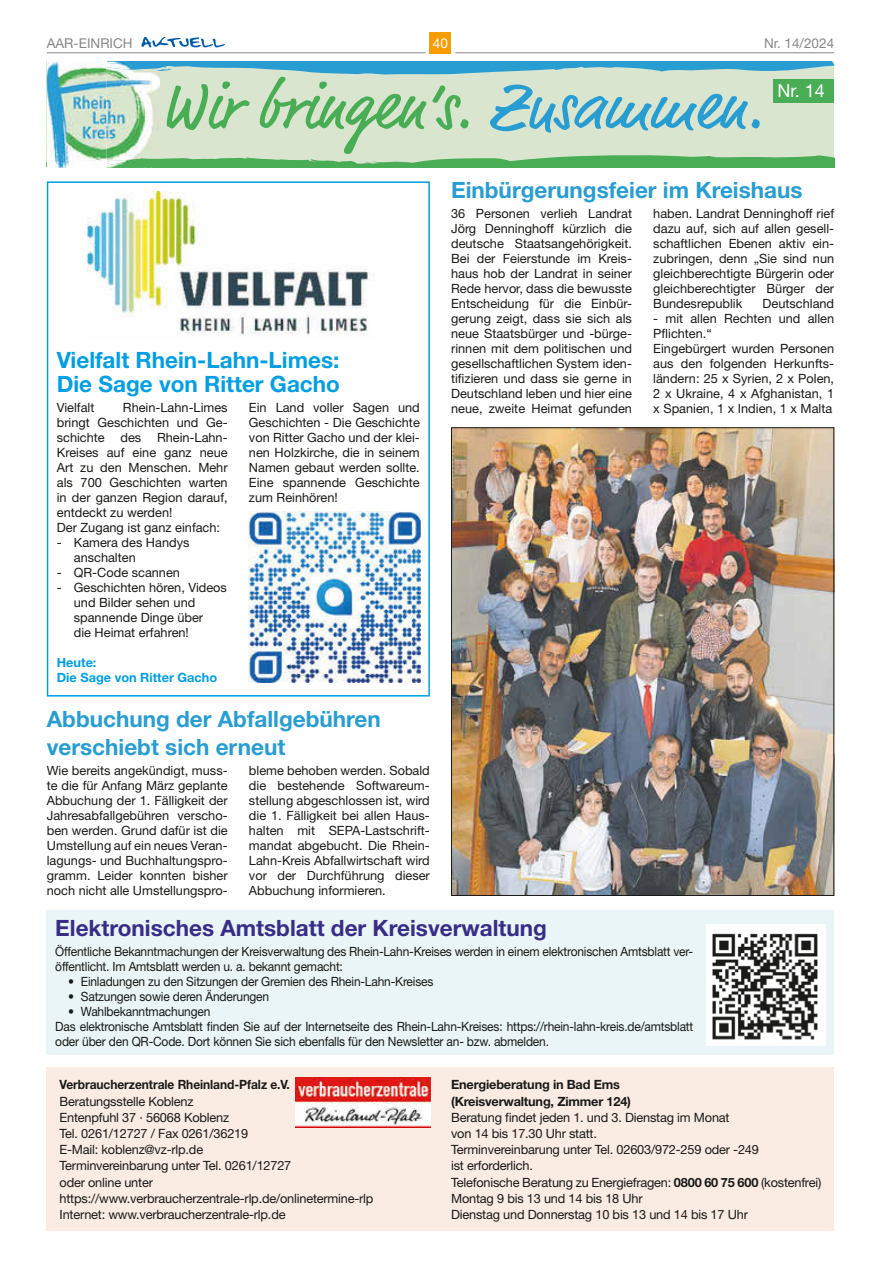
<style>
.page{position:relative;width:881px;height:1263px;background:#fff}
.page>*{position:absolute;margin:0;border:0;box-sizing:border-box;transform-origin:0 0}
.t1{font:66px "Market";color:#49ad56}
.t2{font:700 22.5px/28.2px "Helvetica Neue LT";color:#289dd2}
.t3{font:700 22.5px/24px "Helvetica Neue LT";color:#009ee3}
.t4{font:700 22.5px "Helvetica Neue LT";color:#382c87}
.t5{font:18px "Helvetica Neue LT";color:#fff}
.t6{font:13.5px "Helvetica Neue LT";color:#868786}
.t7{font:13.5px "Helvetica Neue LT";color:#fff}
.t8{font:12.75px/15px "Helvetica Neue LT";letter-spacing:-.015em;color:#1a1a18}
.t9{font:12.75px/15px "Helvetica Neue LT";letter-spacing:-.015em;color:#1a1a18;scale:.94 1}
.t10{font:700 12.75px/16.2px "Helvetica Neue LT";letter-spacing:-.015em;color:#1a1a18}
.t11{font:700 12.75px "Helvetica Neue LT";letter-spacing:-.015em;color:#1a1a18;scale:.94 1}
.t12{font:700 12.75px/15px "Helvetica Neue LT";color:#009ee3}
.s1{color:#289dd2}
.s2{font-weight:700}
</style>
<div class="page">
<div style="left:429px;top:32px;width:22px;height:21px;background:#f59c00"></div>
<hr style="left:47px;top:52px;width:378px;height:1px;background:#868786">
<hr style="left:455px;top:52px;width:378px;height:1px;background:#868786">
<svg style="left:141px;top:37px;width:84px;height:10px"></svg>
<div style="left:47px;top:62px;width:786px;height:106px;background:#d9e5ce"></div>
<div style="left:773px;top:79px;width:60px;height:23px;background:#49ad56"></div>
<img style="left:152px;top:75px;width:8px;height:52px">
<svg style="left:152px;top:155px;width:681px;height:13px"></svg>
<svg style="left:152px;top:62px;width:681px;height:13px"></svg>
<img style="left:154px;top:62px;width:6px;height:7px">
<img style="left:47px;top:62px;width:59px;height:96px">
<img style="left:106px;top:71px;width:46px;height:87px">
<img style="left:47px;top:158px;width:105px;height:10px">
<img style="left:106px;top:163px;width:44px;height:5px">
<img style="left:106px;top:69px;width:48px;height:2px">
<img style="left:106px;top:62px;width:48px;height:7px">
<div style="left:47px;top:910px;width:786px;height:144px;background:#e9f5f6"></div>
<div style="left:705px;top:925px;width:120px;height:121px;background:#fff"></div>
<img style="left:712px;top:933px;width:106px;height:107px">
<div style="left:47px;top:1067px;width:786px;height:164px;background:#faebe3"></div>
<img style="left:296px;top:1078px;width:134px;height:50px">
<img style="left:88px;top:191px;width:284px;height:144px">
<img style="left:249px;top:511px;width:171px;height:171px">
<div style="left:47px;top:181px;width:382px;height:515px;border:2px solid #009ee3"></div>
<img style="left:453px;top:429px;width:378px;height:465px">
<p class="t6" style="left:47px;top:35px;width:87px">AAR-EINRICH</p>
<p class="t7" style="left:433px;top:35px;width:17px">40</p>
<p class="t6" style="left:763px;top:35px;width:72px">Nr. 14/2024</p>
<h3 class="t5" style="left:777px;top:80px;width:49px">Nr. 14</h3>
<h1 class="t1" style="left:160px;top:67px;width:605px">Wir bringen’s. <span class="s1">Zusammen.</span></h1>
<h2 class="t3" style="left:57px;top:348px;width:284px">Vielfalt Rhein-Lahn-Limes:<br>Die Sage von Ritter Gacho</h2>
<p class="t8" style="left:57px;top:399px;width:39px">Vielfalt</p>
<p class="t8" style="left:249px;top:399px;width:172px;text-align:justify">Ein Land voller Sagen und Geschichten - Die Geschichte von Ritter Gacho und der klei&shy;nen Holzkirche, die in seinem Namen gebaut werden sollte.<br>Eine spannende Geschichte zum Reinhören!</p>
<p class="t8" style="left:57px;top:399px;width:172px;text-indent:66px">Rhein-Lahn-Limes bringt Geschichten und Ge&shy;schichte des Rhein-Lahn-<br>Kreises auf eine ganz neue<br>Art zu den Menschen. Mehr als 700 Geschichten warten in der ganzen Region darauf, entdeckt zu werden!<br>Der Zugang ist ganz einfach:</p>
<p class="t8" style="left:74px;top:534px;width:117px;text-indent:-17px">- Kamera des Handys anschalten</p>
<p class="t8" style="left:57px;top:564px;width:125px">- QR-Code scannen</p>
<p class="t8" style="left:74px;top:579px;width:155px;text-indent:-17px">- Geschichten hören, Videos und Bilder sehen und spannende Dinge über<br>die Heimat erfahren!</p>
<p class="t12" style="left:57px;top:654px;width:162px">Heute:<br>Die Sage von Ritter Gacho</p>
<h2 class="t2" style="left:47px;top:704px;width:335px">Abbuchung der Abfallgebühren verschiebt sich erneut</h2>
<p class="t8" style="left:47px;top:762px;width:182px;text-align:justify">Wie bereits angekündigt, muss&shy;te die für Anfang März geplante Abbuchung der 1. Fälligkeit der Jahresabfallgebühren verscho&shy;ben werden. Grund dafür ist die Umstellung auf ein neues Veran&shy;lagungs- und Buchhaltungspro&shy;gramm. Leider konnten bisher noch nicht alle Umstellungspro-</p>
<p class="t8" style="left:249px;top:762px;width:182px;text-align:justify">bleme behoben werden. Sobald die bestehende Softwareum&shy;stellung abgeschlossen ist, wird die 1. Fälligkeit bei allen Haus&shy;halten mit SEPA-Lastschrift&shy;mandat abgebucht. Die Rhein-Lahn-Kreis Abfallwirtschaft wird vor der Durchführung dieser Abbuchung informieren.</p>
<h2 class="t2" style="left:451px;top:176px;width:353px">Einbürgerungsfeier im Kreishaus</h2>
<p class="t8" style="left:451px;top:205px;width:182px;text-align:justify">36 Personen verlieh Landrat Jörg Denninghoff kürzlich die deutsche Staatsangehörigkeit.<br>Bei der Feierstunde im Kreis&shy;haus hob der Landrat in seiner Rede hervor, dass die bewusste Entscheidung für die Einbür&shy;gerung zeigt, dass sie sich als neue Staatsbürger und -bürge&shy;rinnen mit dem politischen und gesellschaftlichen System iden&shy;tifizieren und dass sie gerne in Deutschland leben und hier eine neue, zweite Heimat gefunden</p>
<p class="t8" style="left:653px;top:205px;width:182px;text-align:justify">haben. Landrat Denninghoff rief dazu auf, sich auf allen gesell&shy;schaftlichen Ebenen aktiv ein&shy;zubringen, denn „Sie sind nun gleichberechtigte Bürgerin oder gleichberechtigter Bürger der Bundesrepublik</p>
<p class="t8" style="left:762px;top:295px;width:73px">Deutschland</p>
<p class="t8" style="left:653px;top:310px;width:182px">- mit allen Rechten und allen<br>Pflichten.“<br>Eingebürgert wurden Personen aus den folgenden Herkunfts&shy;ländern: 25 x Syrien, 2 x Polen,<br>2 x Ukraine, 4 x Afghanistan, 1 x Spanien, 1 x Indien, 1 x Malta</p>
<h2 class="t4" style="left:55px;top:914px;width:493px">Elektronisches Amtsblatt der Kreisverwaltung</h2>
<p class="t9" style="left:55px;top:943px;width:680px">Öffentliche Bekanntmachungen der Kreisverwaltung des Rhein-Lahn-Kreises werden in einem elektronischen Amtsblatt ver&shy;öffentlicht. Im Amtsblatt werden u. a. bekannt gemacht:</p>
<p class="t9" style="left:68px;top:973px;width:390px">• Einladungen zu den Sitzungen der Gremien des Rhein-Lahn-Kreises</p>
<p class="t9" style="left:68px;top:988px;width:215px">• Satzungen sowie deren Änderungen</p>
<p class="t9" style="left:55px;top:1003px;width:680px;text-indent:13px">• Wahlbekanntmachungen<br>Das elektronische Amtsblatt finden Sie auf der Internetseite des Rhein-Lahn-Kreises: https://rhein-lahn-kreis.de/amtsblatt oder über den QR-Code. Dort können Sie sich ebenfalls für den Newsletter an- bzw. abmelden.</p>
<p class="t11" style="left:60px;top:1077px;width:246px">Verbraucherzentrale Rheinland-Pfalz e.V.</p>
<p class="t8" style="left:60px;top:1093px;width:315px;line-height:16.2px">Beratungsstelle Koblenz<br>Entenpfuhl 37 · 56068 Koblenz<br>Tel. 0261/12727 / Fax 0261/36219<br>E-Mail: koblenz@vz-rlp.de<br>Terminvereinbarung unter Tel. 0261/12727<br>oder online unter https://www.verbraucherzentrale-rlp.de/onlinetermine-rlp Internet: www.verbraucherzentrale-rlp.de</p>
<p class="t10" style="left:451px;top:1076px;width:181px">Energieberatung in Bad Ems (Kreisverwaltung, Zimmer 124)</p>
<p class="t8" style="left:451px;top:1109px;width:371px;line-height:16.2px">Beratung findet jeden 1. und 3. Dienstag im Monat<br>von 14 bis 17.30 Uhr statt.<br>Terminvereinbarung unter Tel. 02603/972-259 oder -249<br>ist erforderlich.<br>Telefonische Beratung zu Energiefragen: <span class="s2">0800 60 75 600</span> (kostenfrei)<br>Montag 9 bis 13 und 14 bis 18 Uhr<br>Dienstag und Donnerstag 10 bis 13 und 14 bis 17 Uhr</p>
</div>
